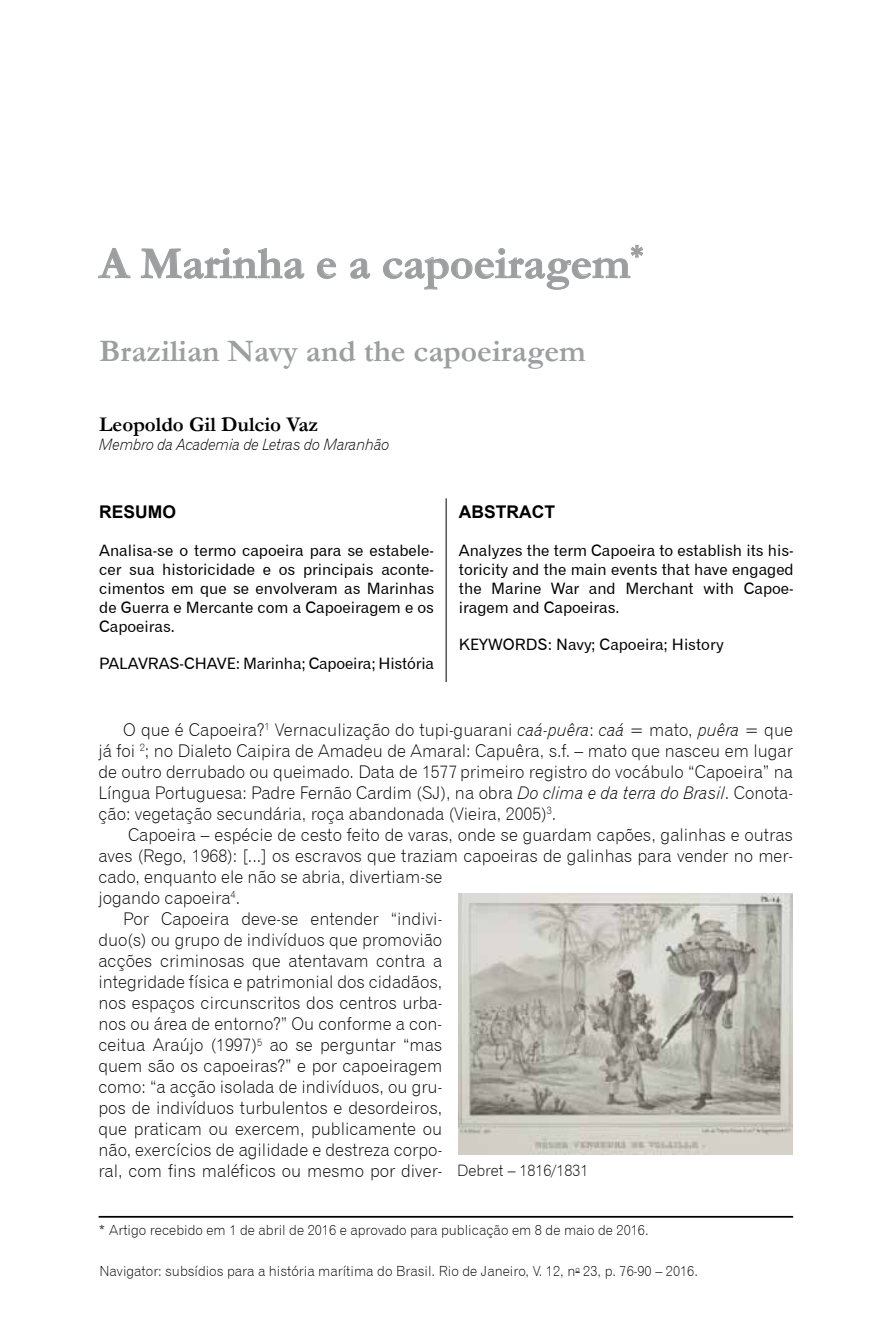
<style>
.page{position:relative;width:893px;height:1340px;background:#fff}
.page>*{position:absolute;margin:0;border:0;box-sizing:border-box;transform-origin:0 0}
.t1{font:700 45.5px "Garamond";color:#9c9e9f}
.t2{font:700 31.5px "Garamond";color:#9c9e9f}
.t3{font:700 21px "Garamond";color:#000}
.t4{font:17.5px/21px "Gothic 720 BT Light B";color:#000;text-align:justify}
.t5{font:700 17.5px "Arial";color:#000}
.t6{font:15.75px/18.9px "Gothic 720 BT Roman B";color:#000;text-align:justify}
.t7{font:15.75px "Gothic 720 BT Light Italic B";letter-spacing:-.02em;color:#000}
.t8{font:14px "Gothic 720 BT Light B";color:#000}
.s1{font-family:"Gothic 720 BT Light Italic B"}
.s2{font-size:15.75px}
</style>
<div class="page">
<hr style="left:446px;top:498px;width:1px;height:184px;background:#000">
<svg style="left:98px;top:248px;width:33px;height:30px"></svg>
<svg style="left:140px;top:248px;width:165px;height:31px"></svg>
<svg style="left:317px;top:258px;width:19px;height:21px"></svg>
<svg style="left:350px;top:258px;width:21px;height:21px"></svg>
<svg style="left:383px;top:245px;width:260px;height:45px"></svg>
<hr style="left:99px;top:1215px;width:694px;height:2px;background:#000">
<img style="left:458px;top:893px;width:335px;height:261px">
<h1 class="t1" style="left:99px;top:232px;width:546px">A Marinha e a capoeiragem<sup>*</sup></h1>
<h2 class="t2" style="left:99px;top:330px;width:488px">Brazilian Navy and the capoeiragem</h2>
<p class="t3" style="left:99px;top:410px;width:221px">Leopoldo Gil Dulcio Vaz</p>
<p class="t7" style="left:99px;top:434px;width:292px">Membro da Academia de Letras do Maranhão</p>
<p class="t5" style="left:99px;top:500px;width:78px">RESUMO</p>
<p class="t6" style="left:99px;top:541px;width:336px">Analisa-se o termo capoeira para se estabele&shy;cer sua historicidade e os principais aconte&shy;cimentos em que se envolveram as Marinhas de Guerra e Mercante com a Capoeiragem e os Capoeiras.</p>
<p class="t6" style="left:99px;top:654px;width:336px">PALAVRAS-CHAVE: Marinha; Capoeira; História</p>
<p class="t5" style="left:459px;top:500px;width:98px">ABSTRACT</p>
<p class="t6" style="left:459px;top:541px;width:336px">Analyzes the term Capoeira to establish its his&shy;toricity and the main events that have engaged the Marine War and Merchant with Capoe&shy;iragem and Capoeiras.</p>
<p class="t6" style="left:459px;top:635px;width:267px">KEYWORDS: Navy; Capoeira; History</p>
<p class="t4" style="left:98px;top:719px;width:696px;text-indent:25px">O que é Capoeira?<sup>1</sup> Vernaculização do tupi-guarani <span class="s1">caá-puêra</span>: <span class="s1">caá</span> = mato, <span class="s1">puêra</span> = que já foi <sup>2</sup>; no Dialeto Caipira de Amadeu de Amaral: Capuêra, s.f. – mato que nasceu em lugar de outro derrubado ou queimado. Data de 1577 primeiro registro do vocábulo “Capoeira” na Língua Portuguesa: Padre Fernão Cardim (SJ), na obra <span class="s1">Do clima e da terra do Brasil</span>. Conota&shy;ção: vegetação secundária, roça abandonada (Vieira, 2005)<sup>3</sup>.</p>
<p class="t4" style="left:128px;top:824px;width:666px">Capoeira – espécie de cesto feito de varas, onde se guardam capões, galinhas e outras</p>
<p class="t4" style="left:98px;top:845px;width:696px">aves (Rego, 1968): [...] os escravos que traziam capoeiras de galinhas para vender no mer-</p>
<p class="t4" style="left:98px;top:866px;width:345px">cado, enquanto ele não se abria, divertiam-se</p>
<p class="t4" style="left:98px;top:887px;width:143px">jogando capoeira<sup>4</sup>.</p>
<p class="t4" style="left:123px;top:908px;width:321px">Por Capoeira deve-se entender “indivi-</p>
<p class="t4" style="left:98px;top:929px;width:345px">duo(s) ou grupo de indivíduos que promovião</p>
<p class="t4" style="left:98px;top:950px;width:345px">acções criminosas que atentavam contra a</p>
<p class="t4" style="left:98px;top:971px;width:345px">integridade física e patrimonial dos cidadãos,</p>
<p class="t4" style="left:98px;top:992px;width:345px">nos espaços circunscritos dos centros urba-</p>
<p class="t4" style="left:98px;top:1013px;width:345px">nos ou área de entorno?” Ou conforme a con-</p>
<p class="t4" style="left:98px;top:1034px;width:345px">ceitua Araújo (1997)<sup>5</sup> ao se perguntar “mas</p>
<p class="t4" style="left:98px;top:1055px;width:345px">quem são os capoeiras?” e por capoeiragem</p>
<p class="t4" style="left:98px;top:1076px;width:345px">como: “a acção isolada de indivíduos, ou gru-</p>
<p class="t4" style="left:98px;top:1097px;width:345px">pos de indivíduos turbulentos e desordeiros,</p>
<p class="t4" style="left:98px;top:1118px;width:345px">que praticam ou exercem, publicamente ou</p>
<p class="t4" style="left:98px;top:1139px;width:345px">não, exercícios de agilidade e destreza corpo-</p>
<p class="t4" style="left:98px;top:1160px;width:492px">ral, com fins maléficos ou mesmo por diver- <span class="s2">Debret – 1816/1831</span></p>
<p class="t8" style="left:99px;top:1220px;width:552px">* Artigo recebido em 1 de abril de 2016 e aprovado para publicação em 8 de maio de 2016.</p>
<p class="t8" style="left:99px;top:1262px;width:600px">Navigator: subsídios para a história marítima do Brasil. Rio de Janeiro, V. 12, n<sup>o</sup> 23, p. 76-90 – 2016.</p>
</div>
